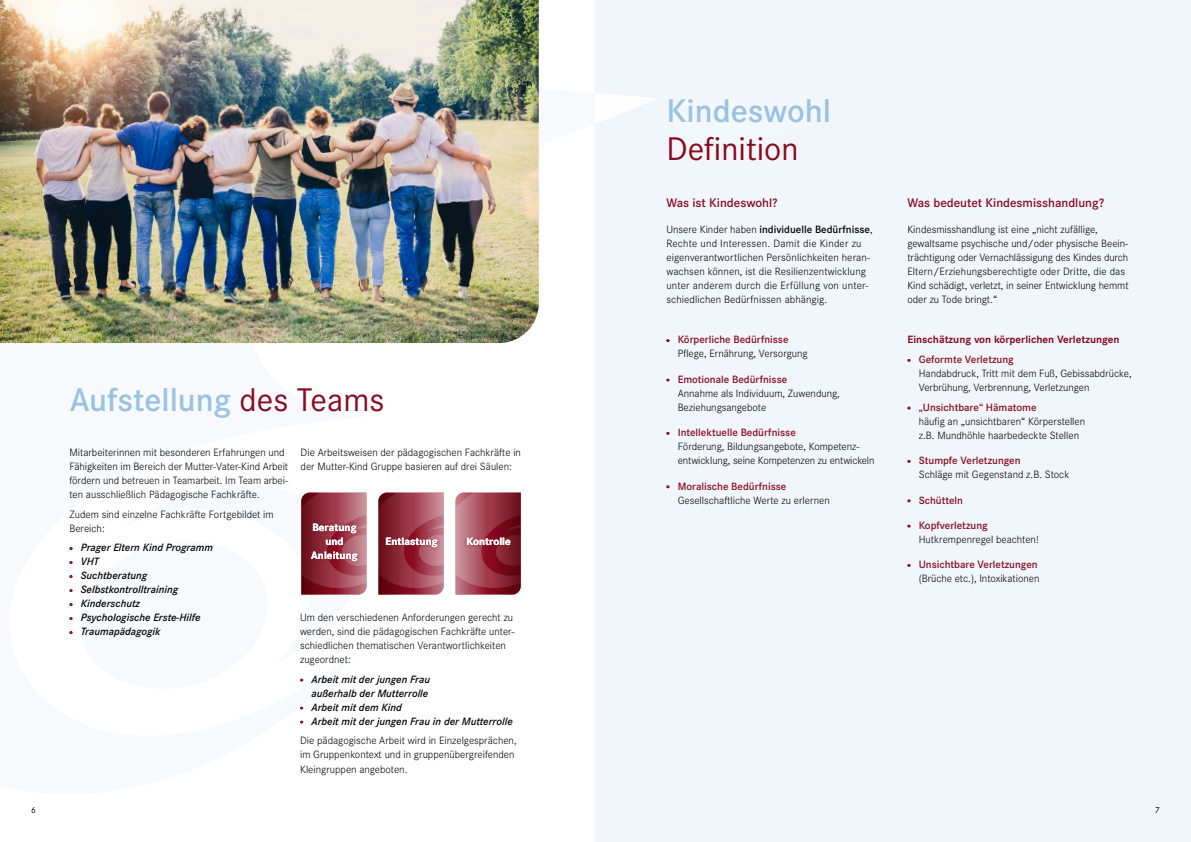
<style>
.page{position:relative;width:1191px;height:842px;background:#fff}
.page>*{position:absolute;margin:0;border:0;box-sizing:border-box;transform-origin:0 0}
.t1{font:600 34px "Corporate S Pro";color:#9ac3e2}
.t2{font:34px "Corporate S Pro";color:#890b20}
.t3{font:600 13px "Corporate S Pro";color:#890b20}
.t4{font:300 11px/14px "Corporate S Pro";color:#000}
.t5{font:italic 600 11px/14px "Corporate S Pro";color:#000}
.t6{font:700 11px/19.7px "Corporate S Pro";color:#890b20}
.t7{font:700 11px/14px "Corporate S Pro";letter-spacing:.005em;color:#fff;text-align:center}
.t8{font:600 11px "Corporate S Pro";color:#890b20}
.t9{font:9px "Corporate S Pro";color:#000}
.s1{font-weight:400;color:#890b20}
.s2{font-weight:800;font-style:normal;color:#890b20}
.s3{font-weight:600}
.s4{font-weight:800;color:#890b20}
.s5{font-weight:600;color:#890b20}
.s6{font-weight:800}
</style>
<div class="page">
<div style="left:595px;top:0;width:596px;height:842px;background:#f0f6fb"></div>
<svg style="left:595px;top:93px;width:14px;height:31px"></svg>
<img style="left:0;top:0;width:539px;height:343px">
<svg style="left:301px;top:493px;width:65px;height:102px;background:#973f4c"></svg>
<div style="left:308px;top:520px;width:53px;height:45px;background:#890b20;opacity:.75"></div>
<svg style="left:378px;top:493px;width:65px;height:102px;background:#973d4a"></svg>
<div style="left:383px;top:534px;width:58px;height:17px;background:#890b20;opacity:.75"></div>
<svg style="left:455px;top:493px;width:66px;height:102px;background:#9a424f"></svg>
<div style="left:464px;top:534px;width:50px;height:15px;background:#890b20;opacity:.75"></div>
<h1 class="t1" style="left:70px;top:374px;width:316px">Aufstellung <span class="s1">des Teams</span></h1>
<p class="t4" style="left:69px;top:445px;width:220px">Mitarbeiterinnen mit besonderen Erfahrungen und Fähigkeiten im Bereich der Mutter-Vater-Kind Arbeit fördern und betreuen in Teamarbeit. Im Team arbei&shy;ten ausschließlich Pädagogische Fachkräfte.</p>
<p class="t4" style="left:69px;top:506px;width:206px">Zudem sind einzelne Fachkräfte Fortgebildet im<br>Bereich:</p>
<p class="t5" style="left:69px;top:540px;width:145px"><span class="s2">·</span> Prager Eltern Kind Programm <span class="s2">·</span> VHT<br><span class="s2">·</span> Suchtberatung<br><span class="s2">·</span> Selbstkontrolltraining<br><span class="s2">·</span> Kinderschutz<br><span class="s2">·</span> Psychologische Erste-Hilfe<br><span class="s2">·</span> Traumapädagogik</p>
<p class="t4" style="left:300px;top:445px;width:222px">Die Arbeitsweisen der pädagogischen Fachkräfte in der Mutter-Kind Gruppe basieren auf drei Säulen:</p>
<p class="t7" style="left:311px;top:519px;width:48px">Beratung und<br>Anleitung</p>
<p class="t7" style="left:385px;top:533px;width:54px">Entlastung</p>
<p class="t7" style="left:466px;top:533px;width:46px">Kontrolle</p>
<p class="t4" style="left:300px;top:610px;width:216px">Um den verschiedenen Anforderungen gerecht zu werden, sind die pädagogischen Fachkräfte unter&shy;schiedlichen thematischen Verantwortlichkeiten zugeordnet:</p>
<p class="t5" style="left:300px;top:671px;width:132px"><span class="s2">·</span> Arbeit mit der jungen Frau</p>
<p class="t5" style="left:311px;top:685px;width:118px">außerhalb der Mutterrolle</p>
<p class="t5" style="left:300px;top:699px;width:103px"><span class="s2">·</span> Arbeit mit dem Kind</p>
<p class="t5" style="left:300px;top:713px;width:214px"><span class="s2">·</span> Arbeit mit der jungen Frau in der Mutterrolle</p>
<p class="t4" style="left:300px;top:733px;width:218px">Die pädagogische Arbeit wird in Einzelgesprächen, im Gruppenkontext und in gruppenübergreifenden<br>Kleingruppen angeboten.</p>
<h1 class="t1" style="left:666px;top:86px;width:166px">Kindeswohl</h1>
<h1 class="t2" style="left:666px;top:124px;width:134px">Definition</h1>
<p class="t3" style="left:666px;top:193px;width:113px">Was ist Kindeswohl?</p>
<p class="t4" style="left:666px;top:221px;width:208px">Unsere Kinder haben <span class="s3">individuelle Bedürfnisse</span>, Rechte und Interessen. Damit die Kinder zu eigenverantwortlichen Persönlichkeiten heran&shy;wachsen können, ist die Resilienzentwicklung unter anderem durch die Erfüllung von unter&shy;schiedlichen Bedürfnissen abhängig.</p>
<p class="t4" style="left:677px;top:332px;width:131px;text-indent:-11px"><span class="s4">·</span> <span class="s5">Körperliche Bedürfnisse<br></span>Pflege, Ernährung, Versorgung</p>
<p class="t4" style="left:677px;top:371px;width:164px;text-indent:-11px"><span class="s4">·</span> <span class="s5">Emotionale Bedürfnisse<br></span>Annahme als Individuum, Zuwendung,<br>Beziehungsangebote</p>
<p class="t4" style="left:677px;top:425px;width:198px;text-indent:-11px"><span class="s4">·</span> <span class="s5">Intellektuelle Bedürfnisse<br></span>Förderung, Bildungsangebote, Kompetenz&shy;entwicklung, seine Kompetenzen zu entwickeln</p>
<p class="t4" style="left:677px;top:478px;width:153px;text-indent:-11px"><span class="s4">·</span> <span class="s5">Moralische Bedürfnisse<br></span>Gesellschaftliche Werte zu erlernen</p>
<p class="t3" style="left:907px;top:193px;width:198px">Was bedeutet Kindesmisshandlung?</p>
<p class="t4" style="left:907px;top:221px;width:223px">Kindesmisshandlung ist eine „nicht zufällige, gewaltsame psychische und/oder physische Beein&shy;trächtigung oder Vernachlässigung des Kindes durch Eltern/Erziehungsberechtigte oder Dritte, die das Kind schädigt, verletzt, in seiner Entwicklung hemmt oder zu Tode bringt.“</p>
<p class="t6" style="left:907px;top:329px;width:214px">Einschätzung von körperlichen Verletzungen <span class="s6">·</span> <span class="s3">Geformte Verletzung</span></p>
<p class="t4" style="left:918px;top:366px;width:214px">Handabdruck, Tritt mit dem Fuß, Gebissabdrücke,<br>Verbrühung, Verbrennung, Verletzungen</p>
<p class="t4" style="left:918px;top:399px;width:168px;text-indent:-11px"><span class="s4">·</span> <span class="s5">„Unsichtbare“ Hämatome<br></span>häufig an „unsichtbaren“ Körperstellen z.B. Mundhöhle haarbedeckte Stellen</p>
<p class="t4" style="left:918px;top:453px;width:152px;text-indent:-11px"><span class="s4">·</span> <span class="s5">Stumpfe Verletzungen<br></span>Schläge mit Gegenstand z.B. Stock</p>
<p class="t8" style="left:907px;top:492px;width:57px"><span class="s6">·</span> Schütteln</p>
<p class="t4" style="left:918px;top:517px;width:121px;text-indent:-11px"><span class="s4">·</span> <span class="s5">Kopfverletzung<br></span>Hutkrempenregel beachten!</p>
<p class="t4" style="left:907px;top:557px;width:134px;text-align:right"><span class="s4">·</span> <span class="s5">Unsichtbare Verletzungen </span>(Brüche etc.), Intoxikationen</p>
<p class="t9" style="left:31px;top:803px;width:6px">6</p>
<p class="t9" style="left:1155px;top:803px;width:6px">7</p>
</div>
